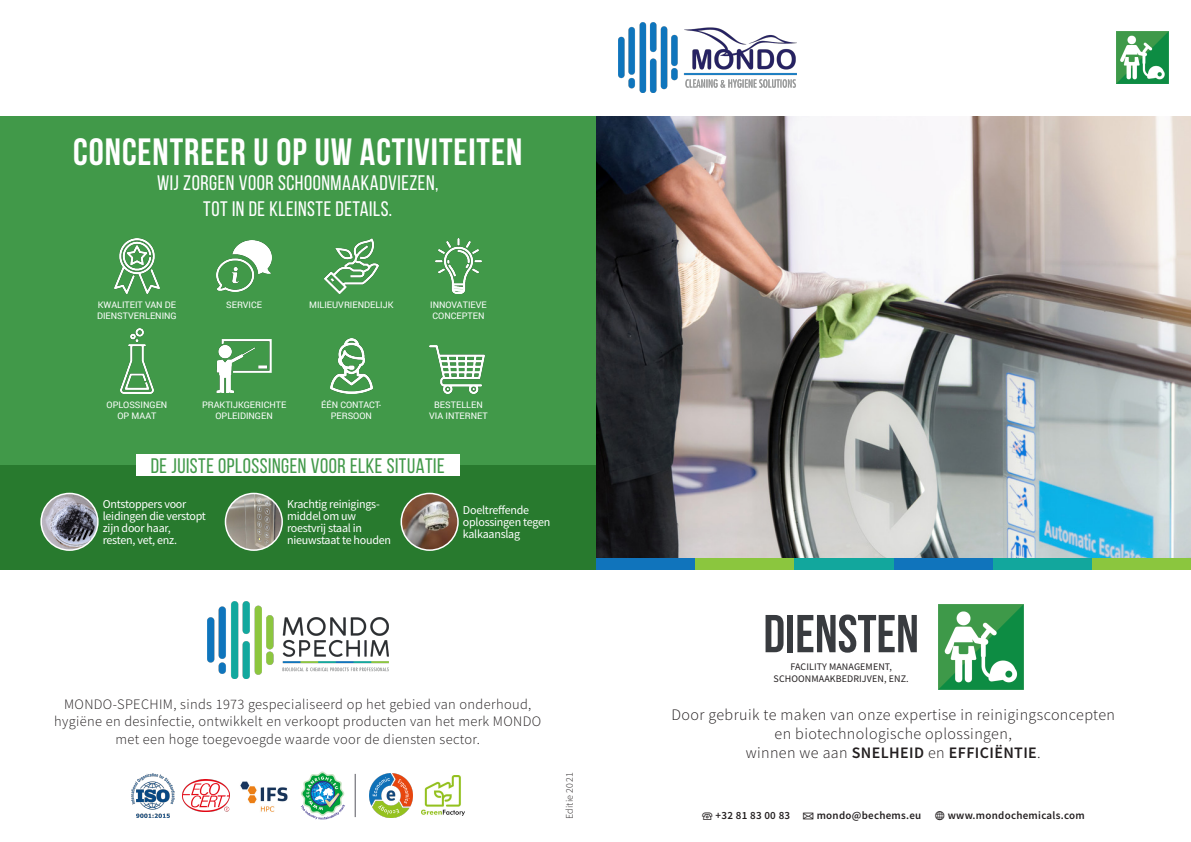
<style>
.page{position:relative;width:1191px;height:842px;background:#fff}
.page>*{position:absolute;margin:0;border:0;box-sizing:border-box;transform-origin:0 0}
.t1{font:700 53.3px "Bebas Neue";color:#383b3f}
.t2{font:700 38px "Bebas Neue";letter-spacing:.025em;color:#fff}
.t3{font:21px "Bebas Neue";letter-spacing:.025em;color:#fff}
.t4{font:21px "Bebas Neue";letter-spacing:.025em;color:#419949}
.t5{font:300 16px "Source Sans Pro";letter-spacing:.025em;color:#231f20}
.t6{font:600 16px "Source Sans Pro";letter-spacing:.025em;color:#231f20}
.t7{font:300 14.4px/17.3px "Source Sans Pro";letter-spacing:.025em;color:#231f20;text-align:center}
.t8{font:12px/12px "Source Sans Pro";letter-spacing:-.02em;color:#fff}
.t9{font:600 11px "Source Sans Pro";letter-spacing:.025em;color:#231f20}
.t10{font:10px/12px "Source Sans Pro";letter-spacing:.01em;color:#231f20;text-align:center}
.t11{font:300 10px "Source Sans Pro";letter-spacing:.025em;color:#231f20}
.t12{font:9px/10.8px "Roboto";color:#fff;text-align:center}
.s1{font-weight:300}
</style>
<div class="page">
<img style="left:618px;top:23px;width:179px;height:69px">
<img style="left:595px;top:116px;width:596px;height:442px">
<div style="left:1091px;top:558px;width:100px;height:12px;background:#8bc63e"></div>
<div style="left:992px;top:558px;width:99px;height:12px;background:#12a79d"></div>
<div style="left:893px;top:558px;width:99px;height:12px;background:#1074bc"></div>
<div style="left:794px;top:558px;width:99px;height:12px;background:#12a79d"></div>
<div style="left:694px;top:558px;width:100px;height:12px;background:#8bc63e"></div>
<div style="left:595px;top:558px;width:99px;height:12px;background:#1074bc"></div>
<img style="left:938px;top:605px;width:85px;height:85px">
<img style="left:1116px;top:32px;width:52px;height:51px">
<div style="left:0;top:116px;width:595px;height:454px;background:#419949"></div>
<div style="left:0;top:465px;width:595px;height:105px;background:#287a2e"></div>
<img style="left:207px;top:602px;width:181px;height:77px">
<img style="left:114px;top:238px;width:46px;height:55px">
<img style="left:217px;top:240px;width:55px;height:51px">
<img style="left:324px;top:238px;width:54px;height:55px">
<img style="left:436px;top:238px;width:45px;height:55px">
<img style="left:120px;top:329px;width:34px;height:64px">
<img style="left:217px;top:339px;width:55px;height:53px">
<img style="left:330px;top:338px;width:42px;height:55px">
<img style="left:430px;top:345px;width:55px;height:48px">
<img style="left:131px;top:774px;width:43px;height:43px">
<img style="left:183px;top:779px;width:47px;height:33px">
<img style="left:240px;top:781px;width:48px;height:31px">
<img style="left:301px;top:772px;width:44px;height:47px">
<hr style="left:355px;top:774px;width:1px;height:43px;background:#56575f">
<img style="left:369px;top:774px;width:43px;height:43px">
<img style="left:421px;top:775px;width:43px;height:40px">
<img style="left:41px;top:493px;width:57px;height:57px;border-radius:28px">
<div style="left:40px;top:493px;width:59px;height:58px;border:2px solid #fff;border-radius:50%"></div>
<img style="left:225px;top:493px;width:57px;height:57px;border-radius:28px">
<div style="left:225px;top:493px;width:58px;height:58px;border:2px solid #fff;border-radius:50%"></div>
<img style="left:403px;top:494px;width:55px;height:56px">
<div style="left:400px;top:493px;width:59px;height:58px;border:2px solid #fff;border-radius:50%"></div>
<div style="left:136px;top:454px;width:323px;height:22px;background:#fff"></div>
<p class="t2" style="left:73px;top:131px;width:450px">CONCENTREER U OP UW ACTIVITEITEN</p>
<p class="t3" style="left:157px;top:172px;width:283px">WIJ ZORGEN VOOR SCHOONMAAKADVIEZEN,</p>
<p class="t3" style="left:203px;top:197px;width:190px">TOT IN DE KLEINSTE DETAILS.</p>
<p class="t12" style="left:97px;top:299px;width:81px;text-align:left">KWALITEIT VAN DE<br>DIENSTVERLENING</p>
<p class="t12" style="left:226px;top:299px;width:37px">SERVICE</p>
<p class="t12" style="left:309px;top:299px;width:86px">MILIEUVRIENDELIJK</p>
<p class="t12" style="left:430px;top:299px;width:58px;text-align:left">INNOVATIEVE<br>CONCEPTEN</p>
<p class="t12" style="left:107px;top:399px;width:62px">OPLOSSINGEN<br>OP MAAT</p>
<p class="t12" style="left:202px;top:399px;width:86px">PRAKTIJKGERICHTE<br>OPLEIDINGEN</p>
<p class="t12" style="left:321px;top:399px;width:62px">ÉÉN CONTACT-<br>PERSOON</p>
<p class="t12" style="left:429px;top:399px;width:60px">BESTELLEN<br>VIA INTERNET</p>
<h1 class="t4" style="left:151px;top:454px;width:295px">DE JUISTE OPLOSSINGEN VOOR ELKE SITUATIE</h1>
<p class="t8" style="left:103px;top:498px;width:105px">Ontstoppers voor leidingen die verstopt zijn door haar, resten, vet, enz.</p>
<p class="t8" style="left:287px;top:498px;width:106px">Krachtig reinigings&shy;middel om uw roestvrij staal in nieuwstaat te houden</p>
<p class="t8" style="left:463px;top:504px;width:89px">Doeltreffende oplossingen tegen kalkaanslag</p>
<p class="t7" style="left:54px;top:696px;width:488px">MONDO-SPECHIM, sinds 1973 gespecialiseerd op het gebied van onderhoud, hygiëne en desinfectie, ontwikkelt en verkoopt producten van het merk MONDO met een hoge toegevoegde waarde voor de diensten sector.</p>
<p class="t11" style="left:563px;top:819px;width:48px;rotate:-90deg">Editie 2021</p>
<p class="t1" style="left:763px;top:605px;width:157px">DIENSTEN</p>
<p class="t10" style="left:773px;top:660px;width:137px">FACILITY MANAGEMENT,<br>SCHOONMAAKBEDRIJVEN, ENZ.</p>
<p class="t5" style="left:671px;top:705px;width:445px">Door gebruik te maken van onze expertise in reinigingsconcepten</p>
<p class="t5" style="left:774px;top:724px;width:239px">en biotechnologische oplossingen,</p>
<p class="t6" style="left:745px;top:743px;width:297px"><span class="s1">winnen we aan</span> SNELHEID <span class="s1">en</span> EFFICIËNTIE<span class="s1">.</span></p>
<p class="t9" style="left:715px;top:808px;width:76px">+32 81 83 00 83</p>
<p class="t9" style="left:816px;top:808px;width:106px">mondo@bechems.eu</p>
<p class="t9" style="left:947px;top:808px;width:138px">www.mondochemicals.com</p>
</div>
